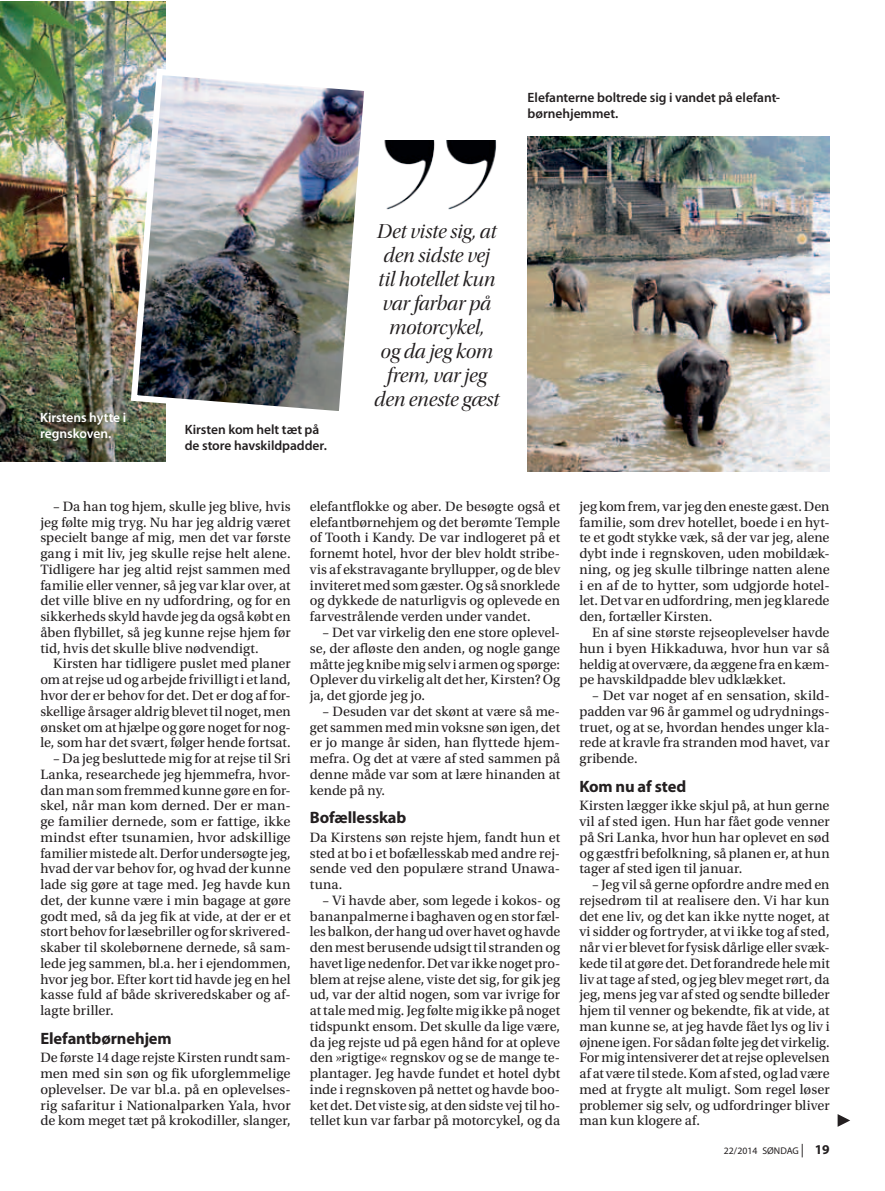
<style>
.page{position:relative;width:885px;height:1191px;background:#fff}
.page>*{position:absolute;margin:0;border:0;box-sizing:border-box;transform-origin:0 0}
.t1{font:21px/24px "Utopia Std Disp It";letter-spacing:-.005em;color:#231f20;text-align:center}
.t2{font:700 16.5px "Myriad Pro";letter-spacing:-.01em;color:#231f20}
.t3{font:14.25px/15.8px "Utopia Std";color:#231f20;text-align:justify}
.t4{font:600 13.5px/15.8px "Myriad Pro";letter-spacing:-.005em;color:#231f20}
.t5{font:600 13.5px/15.8px "Myriad Pro";letter-spacing:-.005em;color:#fff}
.t6{font:9.75px "Myriad Pro";color:#231f20}
.s1{font-size:13.5px}
.s2{font-weight:700;font-size:13.5px}
</style>
<div class="page">
<img style="left:0;top:1px;width:165px;height:460px">
<img style="left:527px;top:136px;width:302px;height:336px">
<img style="left:128px;top:65px;width:236px;height:356px">
<svg style="left:837px;top:1114px;width:13px;height:12px"></svg>
<img style="left:384px;top:140px;width:113px;height:70px">
<p class="t5" style="left:40px;top:409px;width:88px">Kirstens hytte i regnskoven.</p>
<p class="t4" style="left:185px;top:421px;width:144px">Kirsten kom helt tæt på de store havskildpadder.</p>
<p class="t4" style="left:527px;top:90px;width:254px">Elefanterne boltrede sig i vandet på elefant&shy;børnehjemmet.</p>
<h1 class="t1" style="left:374px;top:220px;width:126px">Det viste sig, at den sidste vej til hotellet kun var farbar på motorcykel,<br>og da jeg kom frem, var jeg den eneste gæst</h1>
<p class="t3" style="left:40px;top:499px;width:252px;text-indent:13px">– Da han tog hjem, skulle jeg blive, hvis jeg følte mig tryg. Nu har jeg aldrig været specielt bange af mig, men det var første gang i mit liv, jeg skulle rejse helt alene.<br>Tidligere har jeg altid rejst sammen med familie eller venner, så jeg var klar over, at det ville blive en ny udfordring, og for en sikkerheds skyld havde jeg da også købt en åben flybillet, så jeg kunne rejse hjem før tid, hvis det skulle blive nødvendigt.</p>
<p class="t3" style="left:40px;top:656px;width:252px;text-indent:13px">Kirsten har tidligere puslet med planer om at rejse ud og arbejde frivilligt i et land, hvor der er behov for det. Det er dog af for&shy;skellige årsager aldrig blevet til noget, men ønsket om at hjælpe og gøre noget for nog&shy;le, som har det svært, følger hende fortsat.</p>
<p class="t3" style="left:40px;top:751px;width:252px;text-indent:13px">– Da jeg besluttede mig for at rejse til Sri Lanka, researchede jeg hjemmefra, hvor&shy;dan man som fremmed kunne gøre en for&shy;skel, når man kom derned. Der er man&shy;ge familier dernede, som er fattige, ikke mindst efter tsunamien, hvor adskillige familier mistede alt. Derfor undersøgte jeg, hvad der var behov for, og hvad der kunne lade sig gøre at tage med. Jeg havde kun det, der kunne være i min bagage at gøre godt med, så da jeg fik at vide, at der er et stort behov for læsebriller og for skrivered&shy;skaber til skolebørnene dernede, så sam&shy;lede jeg sammen, bl.a. her i ejendommen, hvor jeg bor. Efter kort tid havde jeg en hel kasse fuld af både skriveredskaber og af&shy;lagte briller.</p>
<p class="t2" style="left:40px;top:1027px;width:133px">Elefantbørnehjem</p>
<p class="t3" style="left:40px;top:1050px;width:252px">De første 14 dage rejste Kirsten rundt sam&shy;men med sin søn og fik uforglemmelige oplevelser. De var bl.a. på en oplevelses&shy;rig safaritur i Nationalparken Yala, hvor de kom meget tæt på krokodiller, slanger,</p>
<p class="t3" style="left:310px;top:499px;width:252px">elefantflokke og aber. De besøgte også et elefantbørnehjem og det berømte Temple of Tooth i Kandy. De var indlogeret på et fornemt hotel, hvor der blev holdt stribe&shy;vis af ekstravagante bryllupper, og de blev inviteret med som gæster. Og så snorklede og dykkede de naturligvis og oplevede en farvestrålende verden under vandet.</p>
<p class="t3" style="left:310px;top:625px;width:252px;text-indent:13px">– Det var virkelig den ene store oplevel&shy;se, der afløste den anden, og nogle gange måtte jeg knibe mig selv i armen og spørge:<br>Oplever du virkelig alt det her, Kirsten? Og ja, det gjorde jeg jo.</p>
<p class="t3" style="left:310px;top:703px;width:252px;text-indent:13px">– Desuden var det skønt at være så me&shy;get sammen med min voksne søn igen, det er jo mange år siden, han flyttede hjem&shy;mefra. Og det at være af sted sammen på denne måde var som at lære hinanden at kende på ny.</p>
<p class="t2" style="left:310px;top:806px;width:98px">Bofællesskab</p>
<p class="t3" style="left:310px;top:829px;width:252px">Da Kirstens søn rejste hjem, fandt hun et sted at bo i et bofællesskab med andre rej&shy;sende ved den populære strand Unawa&shy;tuna.</p>
<p class="t3" style="left:310px;top:892px;width:252px;text-indent:13px">– Vi havde aber, som legede i kokos- og bananpalmerne i baghaven og en stor fæl&shy;les balkon, der hang ud over havet og havde den mest berusende udsigt til stranden og havet lige nedenfor. Det var ikke noget pro&shy;blem at rejse alene, viste det sig, for gik jeg ud, var der altid nogen, som var ivrige for at tale med mig. Jeg følte mig ikke på noget tidspunkt ensom. Det skulle da lige være, da jeg rejste ud på egen hånd for at opleve den »rigtige« regnskov og se de mange te&shy;plantager. Jeg havde fundet et hotel dybt inde i regnskoven på nettet og havde boo&shy;ket det. Det viste sig, at den sidste vej til ho&shy;tellet kun var farbar på motorcykel, og da</p>
<p class="t3" style="left:579px;top:499px;width:252px">jeg kom frem, var jeg den eneste gæst. Den familie, som drev hotellet, boede i en hyt&shy;te et godt stykke væk, så der var jeg, alene dybt inde i regnskoven, uden mobildæk&shy;ning, og jeg skulle tilbringe natten alene i en af de to hytter, som udgjorde hotel&shy;let. Det var en udfordring, men jeg klarede den, fortæller Kirsten.</p>
<p class="t3" style="left:579px;top:625px;width:252px;text-indent:13px">En af sine største rejseoplevelser havde hun i byen Hikkaduwa, hvor hun var så heldig at overvære, da æggene fra en kæm&shy;pe havskildpadde blev udklækket.</p>
<p class="t3" style="left:579px;top:688px;width:252px;text-indent:13px">– Det var noget af en sensation, skild&shy;padden var 96 år gammel og udrydnings&shy;truet, og at se, hvordan hendes unger kla&shy;rede at kravle fra stranden mod havet, var gribende.</p>
<p class="t2" style="left:579px;top:775px;width:108px">Kom nu af sted</p>
<p class="t3" style="left:579px;top:798px;width:252px">Kirsten lægger ikke skjul på, at hun gerne vil af sted igen. Hun har fået gode venner på Sri Lanka, hvor hun har oplevet en sød og gæstfri befolkning, så planen er, at hun tager af sted igen til januar.</p>
<p class="t3" style="left:579px;top:876px;width:252px;text-indent:13px">– Jeg vil så gerne opfordre andre med en rejsedrøm til at realisere den. Vi har kun det ene liv, og det kan ikke nytte noget, at vi sidder og fortryder, at vi ikke tog af sted, når vi er blevet for fysisk dårlige eller svæk&shy;kede til at gøre det. Det forandrede hele mit liv at tage af sted, og jeg blev meget rørt, da jeg, mens jeg var af sted og sendte billeder hjem til venner og bekendte, fik at vide, at man kunne se, at jeg havde fået lys og liv i øjnene igen. For sådan følte jeg det virkelig.<br>For mig intensiverer det at rejse oplevelsen af at være til stede. Kom af sted, og lad være med at frygte alt muligt. Som regel løser problemer sig selv, og udfordringer bliver man kun klogere af.</p>
<p class="t6" style="left:723px;top:1145px;width:107px">22/2014 SØNDAG <span class="s1">|</span> <span class="s2">19</span></p>
</div>
